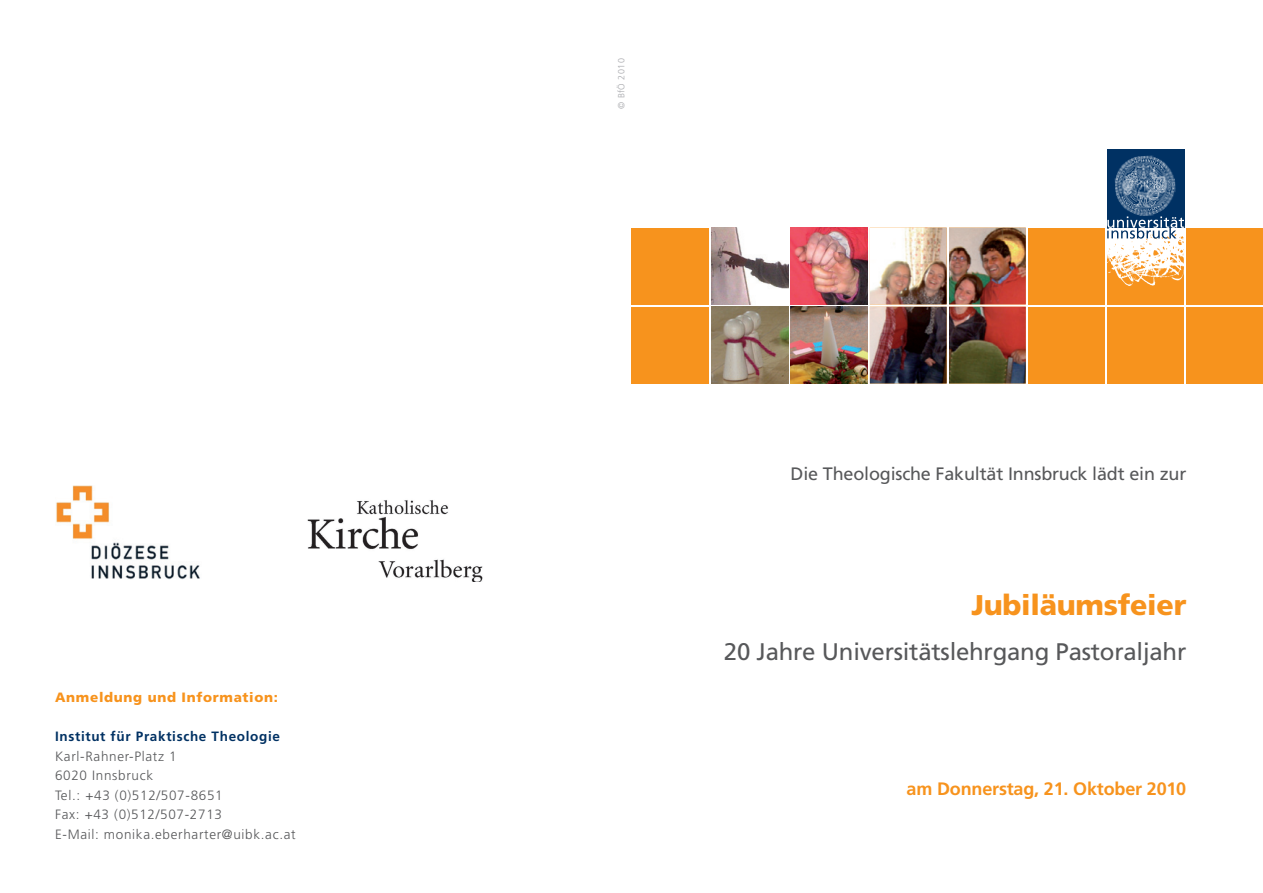
<style>
.page{position:relative;width:1263px;height:893px;background:#fff}
.page>*{position:absolute;margin:0;border:0;box-sizing:border-box;transform-origin:0 0}
.t1{font:900 28.5px "Frutiger";letter-spacing:-.01em;color:#f7931d}
.t2{font:24px "Frutiger";letter-spacing:-.01em;color:#57585a}
.t3{font:18px "Frutiger";letter-spacing:-.01em;color:#57585a}
.t4{font:700 18px "Frutiger";letter-spacing:-.01em;color:#f7931d}
.t5{font:300 13.5px/19.5px "Frutiger";letter-spacing:.05em;color:#57585a}
.t6{font:700 13.5px "Frutiger";letter-spacing:.05em;color:#003163}
.t7{font:900 13.5px "Frutiger";letter-spacing:.05em;color:#f7931d}
.t8{font:300 9px "Frutiger";letter-spacing:.05em;color:#a8a9ad}
</style>
<div class="page">
<div style="left:1107px;top:227px;width:77px;height:77px;background:#f7931d"></div>
<img style="left:1107px;top:239px;width:77px;height:46px">
<div style="left:1107px;top:150px;width:77px;height:78px;background:#003163"></div>
<svg style="left:1107px;top:217px;width:77px;height:22px"></svg>
<img style="left:1114px;top:155px;width:62px;height:62px">
<div style="left:1186px;top:307px;width:77px;height:76px;background:#f7931d"></div>
<div style="left:1186px;top:228px;width:77px;height:76px;background:#f7931d"></div>
<div style="left:1107px;top:307px;width:77px;height:76px;background:#f7931d"></div>
<div style="left:1028px;top:228px;width:77px;height:76px;background:#f7931d"></div>
<div style="left:1028px;top:307px;width:77px;height:76px;background:#f7931d"></div>
<img style="left:870px;top:228px;width:156px;height:155px">
<img style="left:712px;top:228px;width:76px;height:76px">
<img style="left:712px;top:307px;width:76px;height:76px">
<img style="left:791px;top:228px;width:76px;height:76px">
<img style="left:791px;top:307px;width:76px;height:76px">
<div style="left:631px;top:228px;width:78px;height:76px;background:#f7931d"></div>
<div style="left:631px;top:307px;width:78px;height:76px;background:#f7931d"></div>
<img style="left:307px;top:500px;width:176px;height:82px">
<img style="left:56px;top:486px;width:144px;height:93px">
<p class="t7" style="left:55px;top:690px;width:224px">Anmeldung und Information:</p>
<p class="t6" style="left:55px;top:729px;width:226px">Institut für Praktische Theologie</p>
<p class="t5" style="left:55px;top:746px;width:242px">Karl-Rahner-Platz 1<br>6020 Innsbruck<br>Tel.: +43 (0)512/507-8651<br>Fax: +43 (0)512/507-2713<br>E-Mail: monika.eberharter@uibk.ac.at</p>
<p class="t8" style="left:616px;top:109px;width:52px;rotate:-90deg">© BfÖ 2010</p>
<h3 class="t3" style="left:791px;top:463px;width:397px">Die Theologische Fakultät Innsbruck lädt ein zur</h3>
<h1 class="t1" style="left:971px;top:588px;width:216px">Jubiläumsfeier</h1>
<h2 class="t2" style="left:724px;top:638px;width:464px">20 Jahre Universitätslehrgang Pastoraljahr</h2>
<h3 class="t4" style="left:906px;top:778px;width:281px">am Donnerstag, 21. Oktober 2010</h3>
</div>
